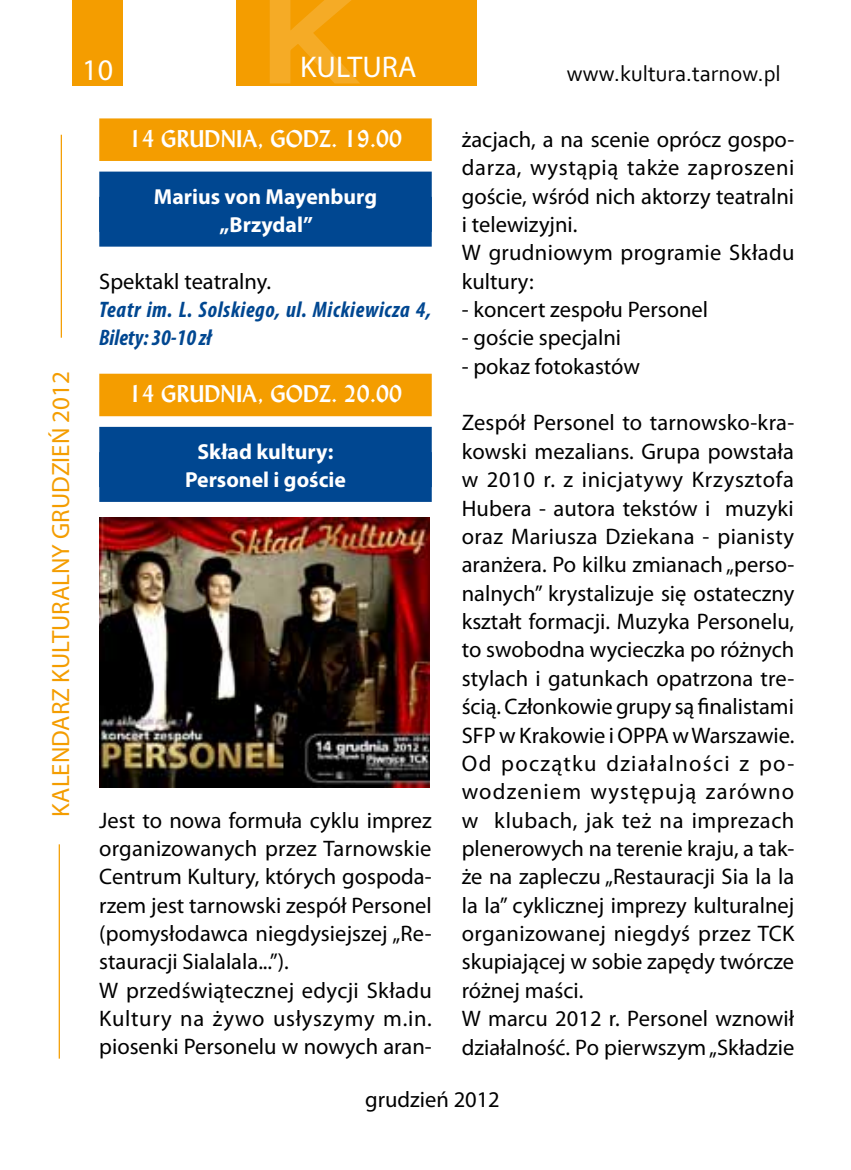
<style>
.page{position:relative;width:851px;height:1170px;background:#fff}
.page>*{position:absolute;margin:0;border:0;box-sizing:border-box;transform-origin:0 0}
.t1{font:30px "Myriad Pro";color:#fff}
.t2{font:25px "Myriad Pro";color:#f49d00}
.t3{font:22.5px/28.2px "Myriad Pro";color:#000}
.t4{font:italic 700 condensed 22.5px/28.2px "Myriad Pro";letter-spacing:.03em;color:#004791}
.t5{font:700 22.5px "Lydian PL";color:#fff}
.t6{font:22.5px "Corbel";color:#000}
.t7{font:700 21.75px/28.2px "Myriad Pro";color:#fff;text-align:center}
</style>
<div class="page">
<div style="left:72px;top:0;width:51px;height:85px;background:#f49d00"></div>
<div style="left:236px;top:0;width:240px;height:85px;background:#f49d00"></div>
<svg style="left:267px;top:0;width:164px;height:86px"></svg>
<hr style="left:61px;top:135px;width:1px;height:203px;background:#f49d00">
<hr style="left:59px;top:844px;width:1px;height:214px;background:#f49d00">
<div style="left:99px;top:118px;width:332px;height:43px;background:#f49d00"></div>
<div style="left:99px;top:171px;width:332px;height:75px;background:#004791"></div>
<div style="left:99px;top:373px;width:332px;height:43px;background:#f49d00"></div>
<div style="left:99px;top:427px;width:332px;height:75px;background:#004791"></div>
<img style="left:99px;top:518px;width:331px;height:270px">
<h1 class="t1" style="left:82px;top:51px;width:32px">10</h1>
<h1 class="t1" style="left:300px;top:48px;width:118px">KULTURA</h1>
<p class="t6" style="left:566px;top:59px;width:215px">www.kultura.tarnow.pl</p>
<p class="t2" style="left:45px;top:816px;width:447px;rotate:-90deg">KALENDARZ KULTURALNY GRUDZIEŃ 2012</p>
<p class="t5" style="left:129px;top:124px;width:274px">14 GRUDNIA, GODZ. 19.00</p>
<p class="t7" style="left:154px;top:181px;width:225px">Marius von Mayenburg „Brzydal”</p>
<p class="t3" style="left:99px;top:266px;width:173px">Spektakl teatralny.</p>
<p class="t4" style="left:99px;top:295px;width:333px">Teatr im. L. Solskiego, ul. Mickiewicza 4,<br>Bilety: 30-10 zł</p>
<p class="t5" style="left:129px;top:379px;width:274px">14 GRUDNIA, GODZ. 20.00</p>
<p class="t7" style="left:185px;top:436px;width:162px">Skład kultury:<br>Personel i goście</p>
<p class="t3" style="left:99px;top:805px;width:334px">Jest to nowa formuła cyklu imprez organizowanych przez Tarnowskie Centrum Kultury, których gospoda&shy;rzem jest tarnowski zespół Personel (pomysłodawca niegdysiejszej „Re&shy;stauracji Sialalala...”).<br>W przedświątecznej edycji Składu Kultury na żywo usłyszymy m.in. piosenki Personelu w nowych aran-</p>
<p class="t3" style="left:461px;top:125px;width:334px">żacjach, a na scenie oprócz gospo&shy;darza, wystąpią także zaproszeni goście, wśród nich aktorzy teatralni i telewizyjni.<br>W grudniowym programie Składu kultury:</p>
<p class="t3" style="left:461px;top:295px;width:248px">- koncert zespołu Personel</p>
<p class="t3" style="left:461px;top:323px;width:161px">- goście specjalni</p>
<p class="t3" style="left:461px;top:351px;width:180px">- pokaz fotokastów</p>
<p class="t3" style="left:461px;top:408px;width:334px">Zespół Personel to tarnowsko-kra&shy;kowski mezalians. Grupa powstała w 2010 r. z inicjatywy Krzysztofa Hubera - autora tekstów i muzyki oraz Mariusza Dziekana - pianisty aranżera. Po kilku zmianach „perso&shy;nalnych” krystalizuje się ostateczny kształt formacji. Muzyka Personelu, to swobodna wycieczka po różnych stylach i gatunkach opatrzona tre&shy;ścią. Członkowie grupy są finalistami SFP w Krakowie i OPPA w Warszawie.<br>Od początku działalności z po&shy;wodzeniem występują zarówno w klubach, jak też na imprezach plenerowych na terenie kraju, a tak&shy;że na zapleczu „Restauracji Sia la la la la” cyklicznej imprezy kulturalnej organizowanej niegdyś przez TCK skupiającej w sobie zapędy twórcze różnej maści.<br>W marcu 2012 r. Personel wznowił działalność. Po pierwszym „Składzie</p>
<p class="t3" style="left:365px;top:1085px;width:136px">grudzień 2012</p>
</div>
